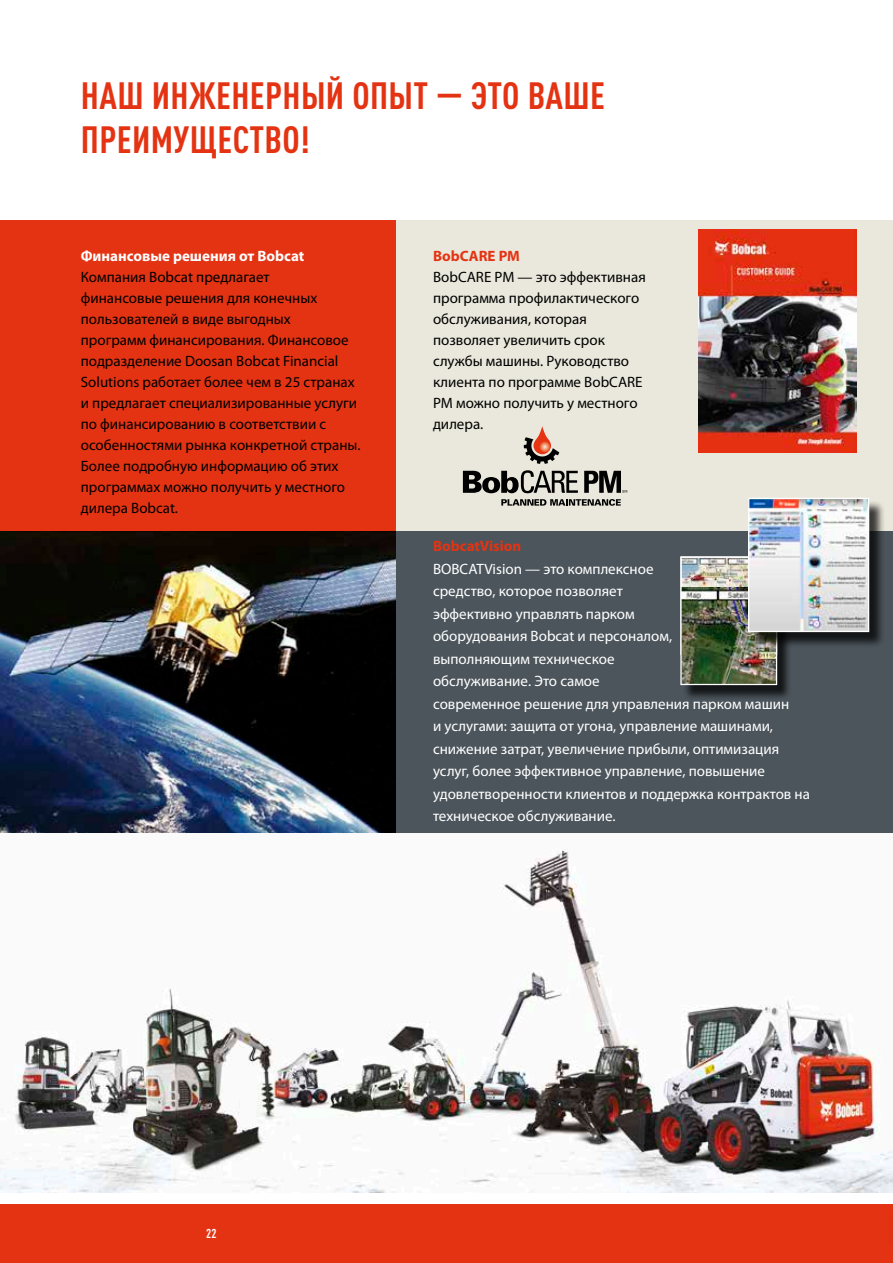
<style>
.page{position:relative;width:893px;height:1263px;background:#fff}
.page>*{position:absolute;margin:0;border:0;box-sizing:border-box;transform-origin:0 0}
.t1{font:700 condensed 37.5px/43.5px "DIN Pro";letter-spacing:.01em;color:#e43312}
.t2{font:15px/21px "Myriad Pro";color:#000}
.t3{font:15px/22.5px "Myriad Pro";color:#fff}
.t4{font:700 15px "Myriad Pro";color:#fff}
.t5{font:700 15px "Myriad Pro";color:#e43312}
.t6{font:700 condensed 12.75px "DIN Pro";color:#fff}
</style>
<div class="page">
<div style="left:0;top:1204px;width:893px;height:59px;background:#e43312"></div>
<div style="left:387px;top:220px;width:506px;height:324px;background:#eae8dc"></div>
<img style="left:0;top:849px;width:886px;height:343px">
<div style="left:0;top:531px;width:893px;height:302px;background:#4c555c"></div>
<svg style="left:501px;top:499px;width:120px;height:7px"></svg>
<svg style="left:463px;top:470px;width:115px;height:23px"></svg>
<svg style="left:524px;top:426px;width:35px;height:38px"></svg>
<svg style="left:584px;top:471px;width:43px;height:22px"></svg>
<img style="left:698px;top:230px;width:158px;height:222px">
<div style="left:683px;top:558px;width:109px;height:142px;background:#000;opacity:.75"></div>
<img style="left:682px;top:558px;width:66px;height:29px">
<img style="left:682px;top:587px;width:93px;height:96px">
<div style="left:680px;top:556px;width:97px;height:129px;border:1px solid #fff"></div>
<div style="left:750px;top:500px;width:136px;height:148px;background:#000;opacity:.75"></div>
<img style="left:750px;top:500px;width:117px;height:130px">
<div style="left:748px;top:498px;width:121px;height:134px;border:1px solid #fff"></div>
<img style="left:886px;top:1151px;width:7px;height:42px">
<div style="left:0;top:220px;width:396px;height:311px;background:#e43312"></div>
<img style="left:0;top:531px;width:396px;height:301px">
<h1 class="t1" style="left:81px;top:71px;width:526px">НАШ ИНЖЕНЕРНЫЙ ОПЫТ — ЭТО ВАШЕ<br>ПРЕИМУЩЕСТВО!</h1>
<p class="t4" style="left:81px;top:246px;width:225px">Финансовые решения от Bobcat</p>
<p class="t2" style="left:81px;top:266px;width:281px">Компания Bobcat предлагает<br>финансовые решения для конечных пользователей в виде выгодных<br>программ финансирования. Финансовое подразделение Doosan Bobcat Financial Solutions работает более чем в 25 странах и предлагает специализированные услуги по финансированию в соответствии с особенностями рынка конкретной страны.<br>Более подробную информацию об этих программах можно получить у местного дилера Bobcat.</p>
<p class="t5" style="left:433px;top:246px;width:88px">BobCARE PM</p>
<p class="t2" style="left:433px;top:266px;width:214px">BobCARE PM — это эффективная программа профилактического обслуживания, которая позволяет увеличить срок службы машины. Руководство клиента по программе BobCARE<br>PM можно получить у местного дилера.</p>
<p class="t5" style="left:433px;top:536px;width:90px">BobcatVision</p>
<p class="t3" style="left:433px;top:557px;width:378px">BOBCATVision — это комплексное<br>средство, которое позволяет<br>эффективно управлять парком<br>оборудования Bobcat и персоналом,<br>выполняющим техническое<br>обслуживание. Это самое<br>современное решение для управления парком машин<br>и услугами: защита от угона, управление машинами, снижение затрат, увеличение прибыли, оптимизация услуг, более эффективное управление, повышение удовлетворенности клиентов и поддержка контрактов на техническое обслуживание.</p>
<p class="t6" style="left:206px;top:1224px;width:12px">22</p>
</div>
